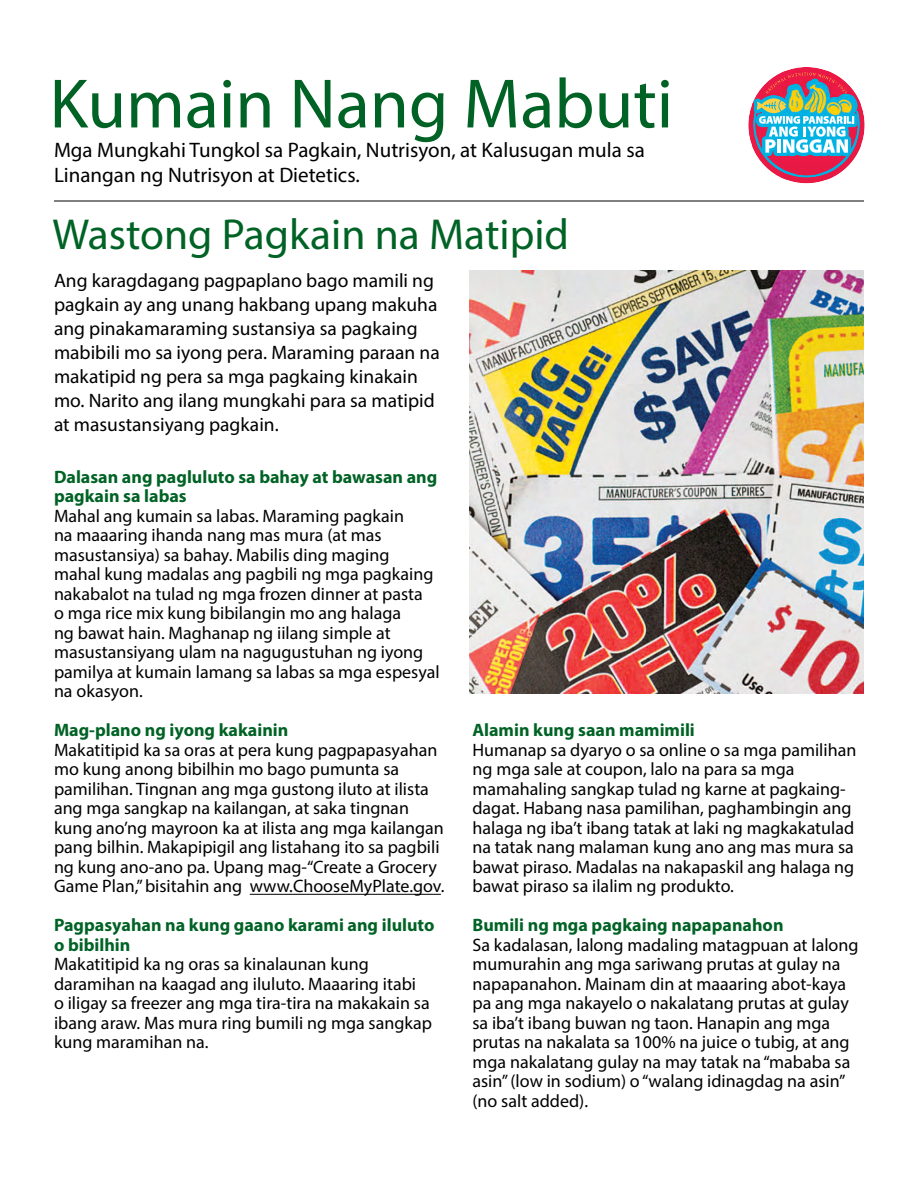
<style>
.page{position:relative;width:918px;height:1188px;background:#fff}
.page>*{position:absolute;margin:0;border:0;box-sizing:border-box;transform-origin:0 0}
.t1{font:70.5px "Myriad Pro";color:#006225}
.t2{font:43.5px "Myriad Pro";color:#006225}
.t3{font:21px/25.2px "Myriad Pro";color:#000}
.t4{font:19.5px/24px "Myriad Pro";color:#000}
.t5{font:18px/19.5px "Myriad Pro";color:#000}
.t6{font:700 18px/19.5px "Myriad Pro";color:#006225}
</style>
<div class="page">
<hr style="left:250px;top:894px;width:191px;height:1px;background:#000">
<img style="left:470px;top:270px;width:394px;height:423px">
<img style="left:748px;top:67px;width:117px;height:117px">
<img style="left:752px;top:71px;width:109px;height:108px">
<svg style="left:753px;top:72px;width:107px;height:106px"></svg>
<hr style="left:54px;top:201px;width:810px;height:1px;background:#000">
<h1 class="t1" style="left:50px;top:60px;width:625px">Kumain Nang Mabuti</h1>
<p class="t3" style="left:54px;top:137px;width:592px">Mga Mungkahi Tungkol sa Pagkain, Nutrisyon, at Kalusugan mula sa<br>Linangan ng Nutrisyon at Dietetics.</p>
<h2 class="t2" style="left:52px;top:208px;width:518px">Wastong Pagkain na Matipid</h2>
<p class="t4" style="left:54px;top:268px;width:387px">Ang karagdagang pagpaplano bago mamili ng pagkain ay ang unang hakbang upang makuha ang pinakamaraming sustansiya sa pagkaing mabibili mo sa iyong pera. Maraming paraan na makatipid ng pera sa mga pagkaing kinakain mo. Narito ang ilang mungkahi para sa matipid at masustansiyang pagkain.</p>
<p class="t6" style="left:54px;top:467px;width:385px">Dalasan ang pagluluto sa bahay at bawasan ang pagkain sa labas</p>
<p class="t5" style="left:54px;top:506px;width:387px">Mahal ang kumain sa labas. Maraming pagkain<br>na maaaring ihanda nang mas mura (at mas masustansiya) sa bahay. Mabilis ding maging mahal kung madalas ang pagbili ng mga pagkaing nakabalot na tulad ng mga frozen dinner at pasta<br>o mga rice mix kung bibilangin mo ang halaga<br>ng bawat hain. Maghanap ng iilang simple at masustansiyang ulam na nagugustuhan ng iyong pamilya at kumain lamang sa labas sa mga espesyal na okasyon.</p>
<p class="t6" style="left:54px;top:720px;width:236px">Mag-plano ng iyong kakainin</p>
<p class="t5" style="left:54px;top:740px;width:392px">Makatitipid ka sa oras at pera kung pagpapasyahan mo kung anong bibilhin mo bago pumunta sa pamilihan. Tingnan ang mga gustong iluto at ilista ang mga sangkap na kailangan, at saka tingnan kung ano’ng mayroon ka at ilista ang mga kailangan pang bilhin. Makapipigil ang listahang ito sa pagbili ng kung ano-ano pa. Upang mag-“Create a Grocery Game Plan,” bisitahin ang www.ChooseMyPlate.gov.</p>
<p class="t6" style="left:54px;top:915px;width:382px">Pagpasyahan na kung gaano karami ang iluluto o bibilhin</p>
<p class="t5" style="left:54px;top:954px;width:380px">Makatitipid ka ng oras sa kinalaunan kung daramihan na kaagad ang iluluto. Maaaring itabi<br>o iligay sa freezer ang mga tira-tira na makakain sa ibang araw. Mas mura ring bumili ng mga sangkap kung maramihan na.</p>
<p class="t6" style="left:472px;top:720px;width:224px">Alamin kung saan mamimili</p>
<p class="t5" style="left:472px;top:740px;width:385px">Humanap sa dyaryo o sa online o sa mga pamilihan ng mga sale at coupon, lalo na para sa mga mamahaling sangkap tulad ng karne at pagkaing&shy;dagat. Habang nasa pamilihan, paghambingin ang halaga ng iba’t ibang tatak at laki ng magkakatulad na tatak nang malaman kung ano ang mas mura sa bawat piraso. Madalas na nakapaskil ang halaga ng bawat piraso sa ilalim ng produkto.</p>
<p class="t6" style="left:472px;top:915px;width:313px">Bumili ng mga pagkaing napapanahon</p>
<p class="t5" style="left:472px;top:935px;width:388px">Sa kadalasan, lalong madaling matagpuan at lalong mumurahin ang mga sariwang prutas at gulay na napapanahon. Mainam din at maaaring abot-kaya pa ang mga nakayelo o nakalatang prutas at gulay sa iba’t ibang buwan ng taon. Hanapin ang mga prutas na nakalata sa 100% na juice o tubig, at ang mga nakalatang gulay na may tatak na “mababa sa asin” (low in sodium) o “walang idinagdag na asin” (no salt added).</p>
</div>
